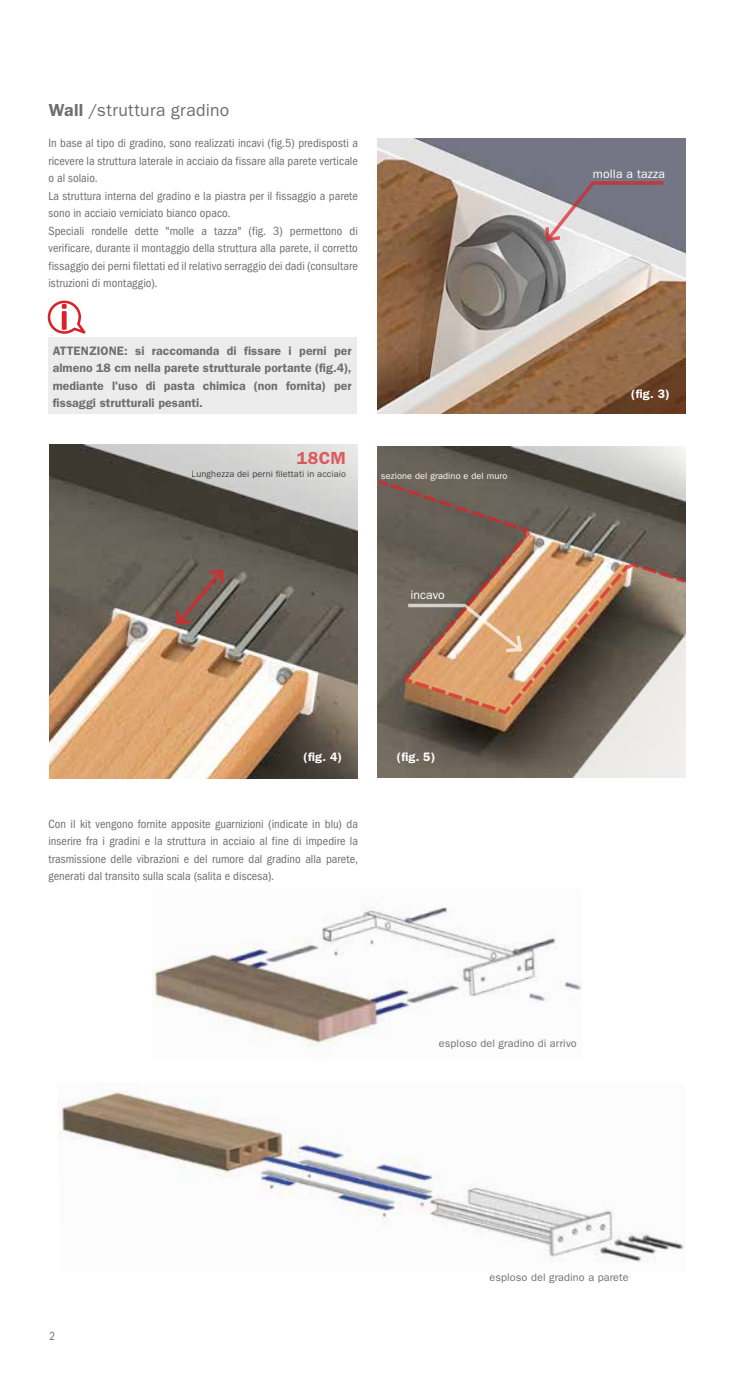
<style>
.page{position:relative;width:735px;height:1389px;background:#fff}
.page>*{position:absolute;margin:0;border:0;box-sizing:border-box;transform-origin:0 0}
.t1{font:17.5px "ITC Franklin Gothic Std";letter-spacing:.02em;color:#6d6e71}
.t2{font:600 17.5px "ITC Franklin Gothic Std";color:#da2128}
.t3{font:condensed 12.25px/17.5px "ITC Franklin Gothic Std";letter-spacing:.005em;color:#6d6e71;text-align:justify}
.t4{font:600 12.25px/17.5px "ITC Franklin Gothic Std";color:#6d6e71;text-align:justify}
.t5{font:600 12.25px "ITC Franklin Gothic Std";color:#fff}
.t6{font:12.25px "ITC Franklin Gothic Std";letter-spacing:.01em;color:#fff}
.t7{font:condensed 12.25px "ITC Franklin Gothic Std";letter-spacing:.005em;color:#6d6e71;scale:.9 1}
.t8{font:10.85px "ITC Franklin Gothic Std";letter-spacing:.01em;color:#6d6e71}
.t9{font:9.1px "ITC Franklin Gothic Std";letter-spacing:.01em;color:#000}
.t10{font:9.1px "ITC Franklin Gothic Std";letter-spacing:.01em;color:#fff}
.s1{font-weight:600}
</style>
<div class="page">
<img style="left:58px;top:1089px;width:626px;height:173px">
<img style="left:154px;top:905px;width:428px;height:143px">
<img style="left:377px;top:446px;width:308px;height:331px">
<img style="left:50px;top:444px;width:308px;height:334px">
<img style="left:377px;top:139px;width:308px;height:275px">
<svg style="left:173px;top:567px;width:53px;height:60px;background:#735e55"></svg>
<img style="left:377px;top:478px;width:309px;height:238px">
<svg style="left:48px;top:301px;width:43px;height:37px"></svg>
<svg style="left:543px;top:179px;width:121px;height:64px;background:#a198a1"></svg>
<div style="left:48px;top:338px;width:308px;height:76px;background:#edecec"></div>
<h1 class="t1" style="left:49px;top:100px;width:182px"><span class="s1">Wall</span> /struttura gradino</h1>
<p class="t3" style="left:48px;top:135px;width:311px;text-align:left">In base al tipo di gradino, sono realizzati incavi (fig.5) predisposti a ricevere la struttura laterale in acciaio da fissare alla parete verticale o al solaio.<br>La struttura interna del gradino e la piastra per il fissaggio a parete sono in acciaio verniciato bianco opaco.<br>Speciali rondelle dette "molle a tazza" (fig. 3) permettono di verificare, durante il montaggio della struttura alla parete, il corretto fissaggio dei perni filettati ed il relativo serraggio dei dadi (consultare istruzioni di montaggio).</p>
<p class="t4" style="left:53px;top:342px;width:300px">ATTENZIONE: si raccomanda di fissare i perni per almeno 18 cm nella parete strutturale portante (fig.4), mediante l'uso di pasta chimica (non fornita) per fissaggi strutturali pesanti.</p>
<h1 class="t2" style="left:296px;top:448px;width:51px">18CM</h1>
<p class="t9" style="left:192px;top:469px;width:156px">Lunghezza dei perni filettati in acciaio</p>
<p class="t10" style="left:381px;top:471px;width:128px">sezione del gradino e del muro</p>
<p class="t6" style="left:410px;top:588px;width:36px">incavo</p>
<p class="t5" style="left:303px;top:750px;width:40px">(fig. 4)</p>
<p class="t5" style="left:396px;top:750px;width:40px">(fig. 5)</p>
<p class="t3" style="left:48px;top:815px;width:311px">Con il kit vengono fornite apposite guarnizioni (indicate in blu) da inserire fra i gradini e la struttura in acciaio al fine di impedire la trasmissione delle vibrazioni e del rumore dal gradino alla parete, generati dal transito sulla scala (salita e discesa).</p>
<p class="t6" style="left:592px;top:167px;width:74px">molla a tazza</p>
<p class="t5" style="left:630px;top:387px;width:40px">(fig. 3)</p>
<p class="t8" style="left:438px;top:1037px;width:139px">esploso del gradino di arrivo</p>
<p class="t7" style="left:50px;top:1329px;width:8px">2</p>
<p class="t8" style="left:489px;top:1271px;width:141px">esploso del gradino a parete</p>
</div>
